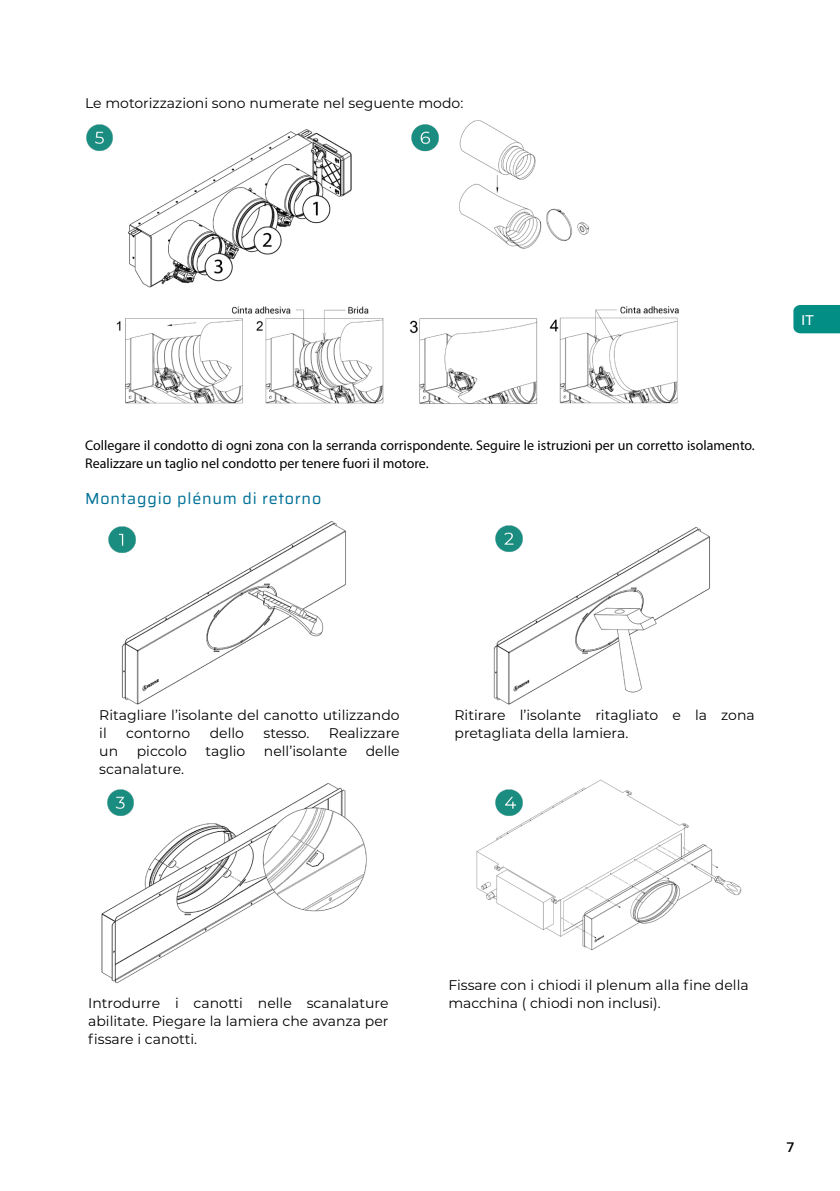
<style>
.page{position:relative;width:840px;height:1191px;background:#fff}
.page>*{position:absolute;margin:0;border:0;box-sizing:border-box;transform-origin:0 0}
.t1{font:16px "Saira";letter-spacing:.05em;color:#007197}
.t2{font:14px/18px "Montserrat";color:#000}
.t3{font:14px/18px "Myriad Pro";color:#000}
.t4{font:500 14px "Montserrat";color:#fff}
.t5{font:500 14px "Saira";color:#000}
</style>
<div class="page">
<svg style="left:793px;top:305px;width:46px;height:28px"></svg>
<img style="left:86px;top:124px;width:27px;height:27px">
<img style="left:128px;top:129px;width:224px;height:159px">
<img style="left:411px;top:124px;width:28px;height:27px">
<img style="left:116px;top:306px;width:268px;height:98px">
<img style="left:409px;top:306px;width:270px;height:98px">
<img style="left:459px;top:120px;width:129px;height:129px">
<img style="left:121px;top:521px;width:225px;height:184px">
<img style="left:493px;top:527px;width:217px;height:178px">
<img style="left:101px;top:783px;width:266px;height:201px">
<img style="left:476px;top:779px;width:266px;height:172px">
<img style="left:108px;top:525px;width:28px;height:28px">
<img style="left:494px;top:525px;width:29px;height:27px">
<img style="left:106px;top:788px;width:29px;height:28px">
<img style="left:494px;top:788px;width:29px;height:28px">
<p class="t2" style="left:85px;top:94px;width:379px">Le motorizzazioni sono numerate nel seguente modo:</p>
<p class="t3" style="left:85px;top:436px;width:670px">Collegare il condotto di ogni zona con la serranda corrispondente. Seguire le istruzioni per un corretto isolamento.<br>Realizzare un taglio nel condotto per tenere fuori il motore.</p>
<p class="t1" style="left:85px;top:486px;width:237px">Montaggio plénum di retorno</p>
<p class="t4" style="left:800px;top:310px;width:14px">IT</p>
<p class="t2" style="left:99px;top:706px;width:302px">Ritagliare l’isolante del canotto utilizzando il</p>
<p class="t2" style="left:126px;top:724px;width:65px">contorno</p>
<p class="t2" style="left:210px;top:724px;width:36px">dello</p>
<p class="t2" style="left:263px;top:724px;width:47px">stesso.</p>
<p class="t2" style="left:329px;top:724px;width:72px">Realizzare</p>
<p class="t2" style="left:99px;top:742px;width:20px">un</p>
<p class="t2" style="left:137px;top:742px;width:52px">piccolo</p>
<p class="t2" style="left:205px;top:742px;width:41px">taglio</p>
<p class="t2" style="left:264px;top:742px;width:85px">nell’isolante</p>
<p class="t2" style="left:365px;top:742px;width:35px">delle</p>
<p class="t2" style="left:99px;top:760px;width:86px">scanalature.</p>
<p class="t2" style="left:454px;top:706px;width:302px">Ritirare l’isolante ritagliato e la zona pretagliata della lamiera.</p>
<p class="t2" style="left:88px;top:994px;width:302px;text-align:justify">Introdurre i canotti nelle scanalature abilitate. Piegare la lamiera che avanza per fissare i canotti.</p>
<p class="t2" style="left:448px;top:976px;width:302px">Fissare con i chiodi il plenum alla fine della macchina ( chiodi non inclusi).</p>
<p class="t5" style="left:786px;top:1136px;width:9px">7</p>
</div>
